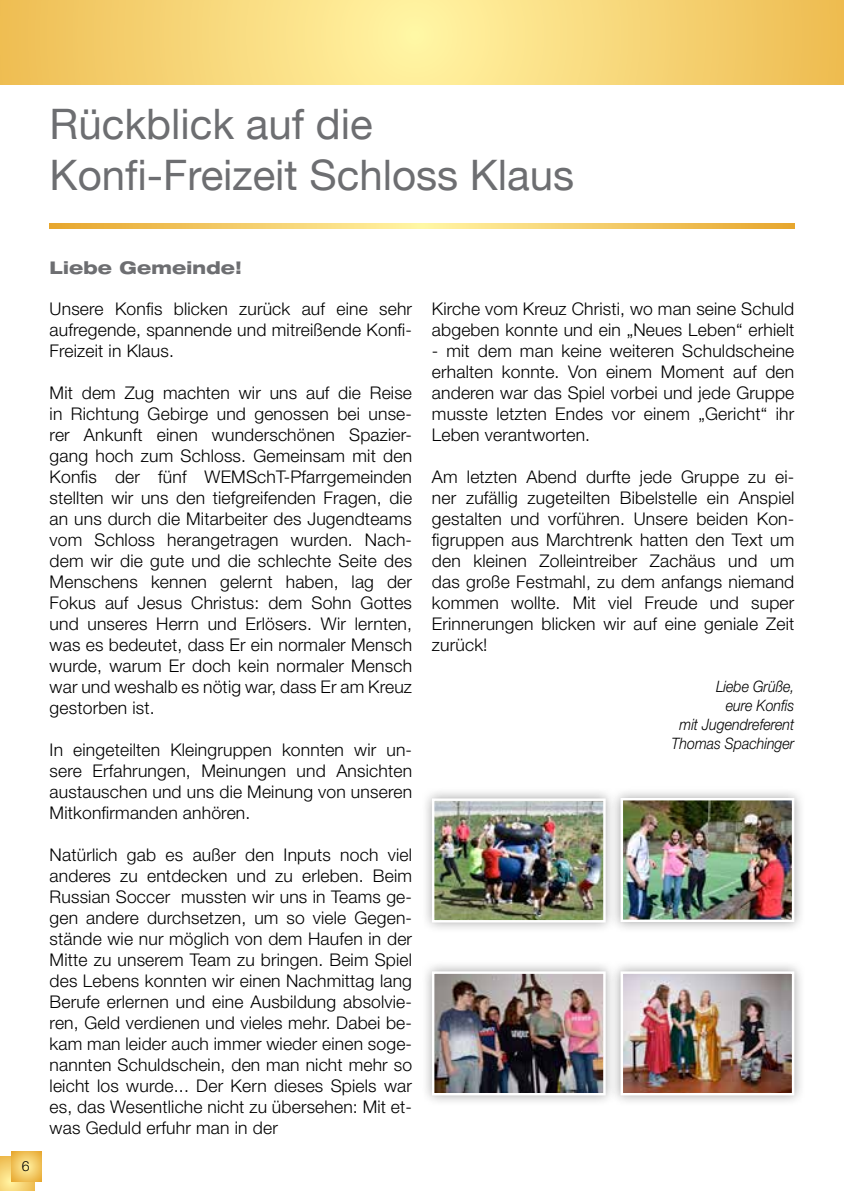
<style>
.page{position:relative;width:844px;height:1191px;background:#fff}
.page>*{position:absolute;margin:0;border:0;box-sizing:border-box;transform-origin:0 0}
.t1{font:42px/50.4px "Helvetica Neue";color:#6d6e71}
.t2{font:300 17.5px/21px "Helvetica Neue";letter-spacing:.01em;color:#000;text-align:justify}
.t3{font:800 expanded 17.5px "Helvetica Neue";letter-spacing:.01em;color:#6d6e71}
.t4{font:italic 300 15.75px/19.2px "Helvetica Neue";color:#000;text-align:right;scale:.9 1}
.t5{font:300 14px "Helvetica Neue";color:#000}
</style>
<div class="page">
<svg style="left:0;top:1156px;width:35px;height:35px"></svg>
<svg style="left:11px;top:1151px;width:30px;height:30px"></svg>
<svg style="left:0;top:0;width:843px;height:84px;background:#f7d77a"></svg>
<svg style="left:50px;top:223px;width:744px;height:5px;background:#f3cc69"></svg>
<div style="left:609px;top:786px;width:196px;height:147px;background:#000;opacity:.35"></div>
<img style="left:623px;top:801px;width:168px;height:118px">
<div style="left:620px;top:798px;width:174px;height:124px;border:2px solid #fff"></div>
<div style="left:420px;top:960px;width:197px;height:146px;background:#000;opacity:.35"></div>
<img style="left:435px;top:974px;width:167px;height:118px">
<div style="left:432px;top:971px;width:173px;height:124px;border:2px solid #fff"></div>
<div style="left:609px;top:960px;width:196px;height:146px;background:#000;opacity:.35"></div>
<img style="left:623px;top:974px;width:168px;height:118px">
<div style="left:620px;top:971px;width:174px;height:124px;border:2px solid #fff"></div>
<div style="left:420px;top:787px;width:197px;height:146px;background:#000;opacity:.35"></div>
<img style="left:435px;top:801px;width:167px;height:118px">
<div style="left:432px;top:798px;width:173px;height:124px;border:2px solid #fff"></div>
<h1 class="t1" style="left:50px;top:101px;width:526px">Rückblick auf die<br>Konfi-Freizeit Schloss Klaus</h1>
<p class="t5" style="left:22px;top:1157px;width:9px">6</p>
<p class="t3" style="left:50px;top:256px;width:194px">Liebe Gemeinde!</p>
<p class="t2" style="left:50px;top:298px;width:364px">Unsere Konfis blicken zurück auf eine sehr aufregende, spannende und mitreißende Konfi-Freizeit in Klaus.</p>
<p class="t2" style="left:50px;top:382px;width:364px">Mit dem Zug machten wir uns auf die Reise in Richtung Gebirge und genossen bei unse&shy;rer Ankunft einen wunderschönen Spazier&shy;gang hoch zum Schloss. Gemeinsam mit den Konfis der fünf WEMSchT-Pfarrgemeinden stellten wir uns den tiefgreifenden Fragen, die an uns durch die Mitarbeiter des Jugendteams vom Schloss herangetragen wurden. Nach&shy;dem wir die gute und die schlechte Seite des Menschens kennen gelernt haben, lag der Fokus auf Jesus Christus: dem Sohn Gottes und unseres Herrn und Erlösers. Wir lernten, was es bedeutet, dass Er ein normaler Mensch wurde, warum Er doch kein normaler Mensch war und weshalb es nötig war, dass Er am Kreuz gestorben ist.</p>
<p class="t2" style="left:50px;top:739px;width:364px">In eingeteilten Kleingruppen konnten wir un&shy;sere Erfahrungen, Meinungen und Ansichten austauschen und uns die Meinung von unseren Mitkonfirmanden anhören.</p>
<p class="t2" style="left:50px;top:844px;width:364px">Natürlich gab es außer den Inputs noch viel anderes zu entdecken und zu erleben. Beim Russian Soccer mussten wir uns in Teams ge&shy;gen andere durchsetzen, um so viele Gegen&shy;stände wie nur möglich von dem Haufen in der Mitte zu unserem Team zu bringen. Beim Spiel des Lebens konnten wir einen Nachmittag lang Berufe erlernen und eine Ausbildung absolvie&shy;ren, Geld verdienen und vieles mehr. Dabei be&shy;kam man leider auch immer wieder einen soge&shy;nannten Schuldschein, den man nicht mehr so leicht los wurde... Der Kern dieses Spiels war es, das Wesentliche nicht zu übersehen: Mit et&shy;was Geduld erfuhr man in der</p>
<p class="t2" style="left:432px;top:298px;width:364px">Kirche vom Kreuz Christi, wo man seine Schuld abgeben konnte und ein „Neues Leben“ erhielt</p>
<p class="t2" style="left:432px;top:340px;width:364px">- mit dem man keine weiteren Schuldscheine erhalten konnte. Von einem Moment auf den anderen war das Spiel vorbei und jede Gruppe musste letzten Endes vor einem „Gericht“ ihr Leben verantworten.</p>
<p class="t2" style="left:432px;top:466px;width:364px">Am letzten Abend durfte jede Gruppe zu ei&shy;ner zufällig zugeteilten Bibelstelle ein Anspiel gestalten und vorführen. Unsere beiden Kon&shy;figruppen aus Marchtrenk hatten den Text um den kleinen Zolleintreiber Zachäus und um das große Festmahl, zu dem anfangs niemand kommen wollte. Mit viel Freude und super Erinnerungen blicken wir auf eine geniale Zeit zurück!</p>
<p class="t4" style="left:671px;top:676px;width:138px">Liebe Grüße,<br>eure Konfis<br>mit Jugendreferent<br>Thomas Spachinger</p>
</div>
